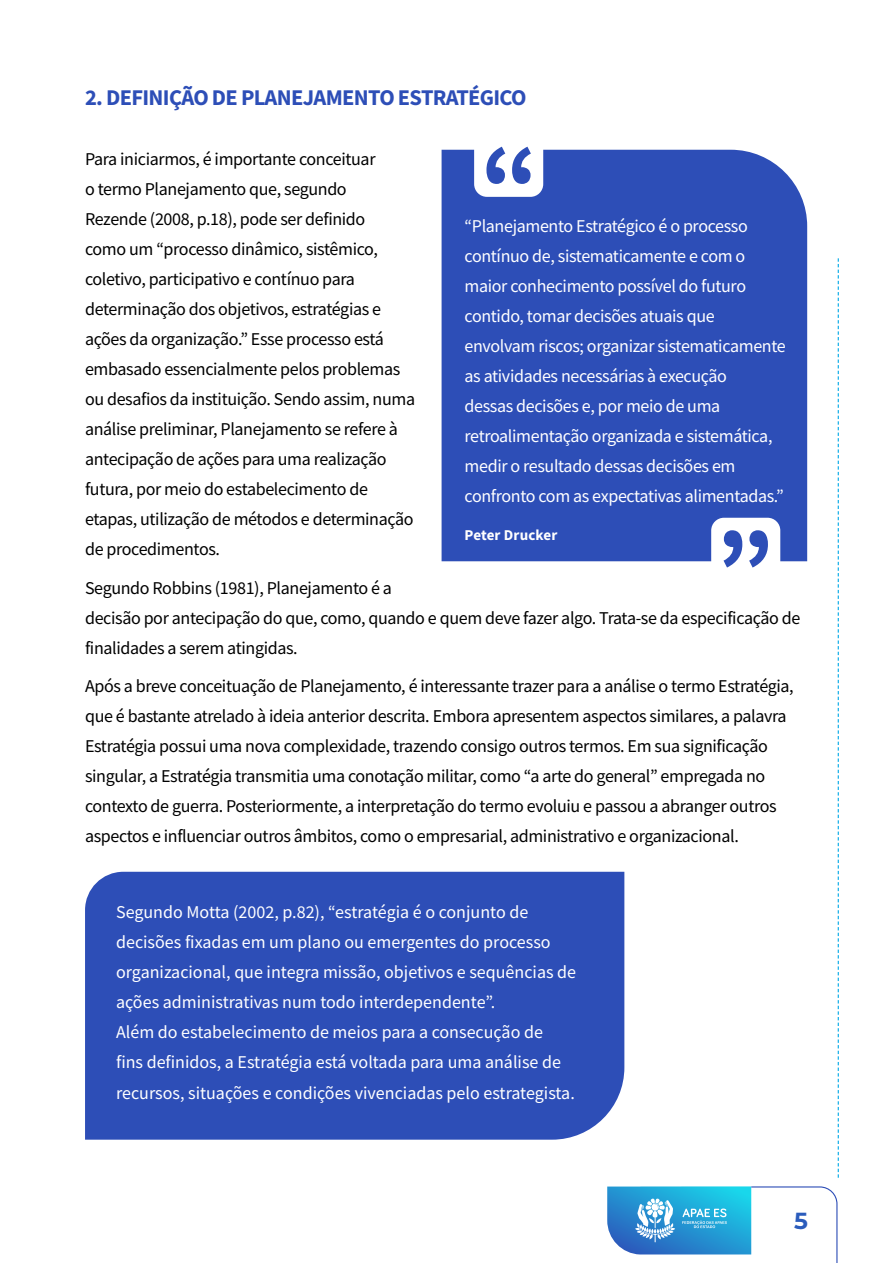
<style>
.page{position:relative;width:893px;height:1263px;background:#fff}
.page>*{position:absolute;margin:0;border:0;box-sizing:border-box;transform-origin:0 0}
.t1{font:700 23.25px "Montserrat";color:#2b5cbc}
.t2{font:700 22.5px "Mada";letter-spacing:-.03em;color:#2d4eb7}
.t3{font:18px/30px "Mada";letter-spacing:-.02em;color:#000}
.t4{font:18px/30px "Mada";color:#fff}
.t5{font:18px/30px "Mada";letter-spacing:-.02em;color:#fff}
.t6{font:700 15px "Mada";letter-spacing:.01em;color:#fff}
</style>
<div class="page">
<svg style="left:838px;top:258px;width:1px;height:920px"></svg>
<svg style="left:607px;top:1186px;width:231px;height:77px"></svg>
<div style="left:442px;top:150px;width:365px;height:411px;background:#2d4eb7"></div>
<div style="left:474px;top:128px;width:69px;height:69px;background:#fff;border-radius:13px"></div>
<svg style="left:486px;top:147px;width:45px;height:37px"></svg>
<div style="left:711px;top:518px;width:69px;height:69px;background:#fff;border-radius:13px"></div>
<svg style="left:723px;top:530px;width:45px;height:37px"></svg>
<div style="left:85px;top:872px;width:539px;height:268px;background:#2d4eb7"></div>
<p class="t2" style="left:85px;top:85px;width:443px">2. DEFINIÇÃO DE PLANEJAMENTO ESTRATÉGICO</p>
<p class="t3" style="left:85px;top:145px;width:332px">Para iniciarmos, é importante conceituar<br>o termo Planejamento que, segundo<br>Rezende (2008, p.18), pode ser definido<br>como um “processo dinâmico, sistêmico, coletivo, participativo e contínuo para determinação dos objetivos, estratégias e ações da organização.” Esse processo está embasado essencialmente pelos problemas ou desafios da instituição. Sendo assim, numa análise preliminar, Planejamento se refere à antecipação de ações para uma realização futura, por meio do estabelecimento de etapas, utilização de métodos e determinação de procedimentos.</p>
<p class="t3" style="left:85px;top:573px;width:717px">Segundo Robbins (1981), Planejamento é a<br>decisão por antecipação do que, como, quando e quem deve fazer algo. Trata-se da especificação de finalidades a serem atingidas.</p>
<p class="t3" style="left:85px;top:672px;width:710px">Após a breve conceituação de Planejamento, é interessante trazer para a análise o termo Estratégia, que é bastante atrelado à ideia anterior descrita. Embora apresentem aspectos similares, a palavra Estratégia possui uma nova complexidade, trazendo consigo outros termos. Em sua significação singular, a Estratégia transmitia uma conotação militar, como “a arte do general” empregada no contexto de guerra. Posteriormente, a interpretação do termo evoluiu e passou a abranger outros aspectos e influenciar outros âmbitos, como o empresarial, administrativo e organizacional.</p>
<p class="t5" style="left:465px;top:212px;width:323px">“Planejamento Estratégico é o processo contínuo de, sistematicamente e com o maior conhecimento possível do futuro contido, tomar decisões atuais que envolvam riscos; organizar sistematicamente as atividades necessárias à execução<br>dessas decisões e, por meio de uma retroalimentação organizada e sistemática, medir o resultado dessas decisões em confronto com as expectativas alimentadas.”</p>
<p class="t6" style="left:465px;top:527px;width:94px">Peter Drucker</p>
<p class="t4" style="left:116px;top:898px;width:462px">Segundo Motta (2002, p.82), “estratégia é o conjunto de decisões fixadas em um plano ou emergentes do processo organizacional, que integra missão, objetivos e sequências de ações administrativas num todo interdependente”.<br>Além do estabelecimento de meios para a consecução de<br>fins definidos, a Estratégia está voltada para uma análise de recursos, situações e condições vivenciadas pelo estrategista.</p>
<p class="t1" style="left:794px;top:1204px;width:15px">5</p>
</div>
